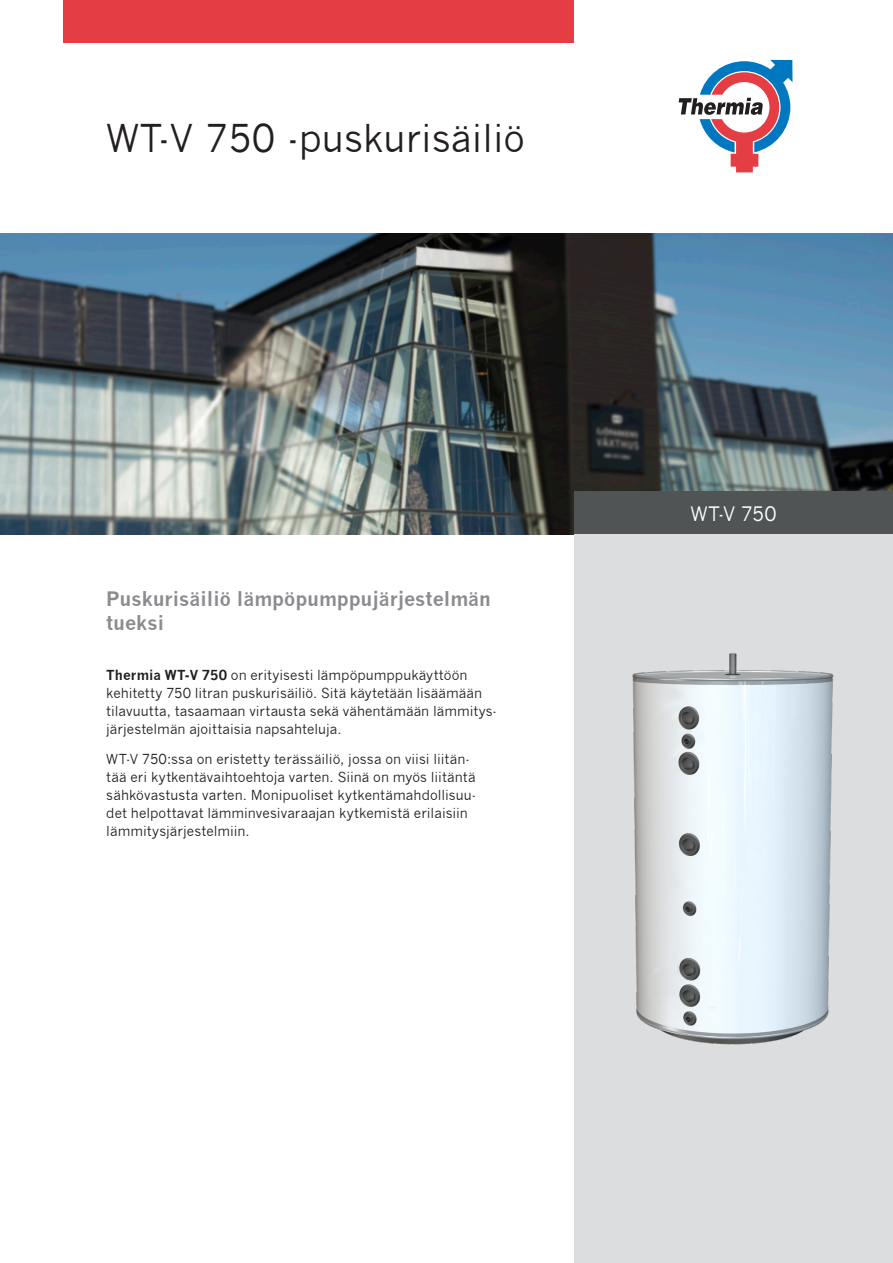
<style>
.page{position:relative;width:893px;height:1263px;background:#fff}
.page>*{position:absolute;margin:0;border:0;box-sizing:border-box;transform-origin:0 0}
.t1{font:37.5px "News Gothic";color:#231f20}
.t2{font:700 19.5px/24px "News Gothic";color:#8a8c8f}
.Brödtext{font:19.5px "News Gothic";color:#fff}
.Brödtext-2{font:13.5px/18px "News Gothic";letter-spacing:.005em;color:#231f20}
.s1{font-weight:700}
</style>
<div class="page">
<div style="left:64px;top:0;width:510px;height:43px;background:#e43e44"></div>
<img style="left:0;top:234px;width:893px;height:300px">
<svg style="left:679px;top:60px;width:113px;height:112px"></svg>
<div style="left:574px;top:534px;width:319px;height:729px;background:#dcdddf"></div>
<div style="left:574px;top:491px;width:319px;height:43px;background:#505454"></div>
<img style="left:632px;top:653px;width:202px;height:392px">
<p class="t1" style="left:106px;top:117px;width:420px">WT-V 750 -puskurisäiliö</p>
<p class="t2" style="left:106px;top:586px;width:386px">Puskurisäiliö lämpöpumppujärjestelmän tueksi</p>
<p class="Brödtext-2" style="left:106px;top:666px;width:392px"><span class="s1">Thermia WT-V 750</span> on erityisesti lämpöpumppukäyttöön kehitetty 750 litran puskurisäiliö. Sitä käytetään lisäämään tilavuutta, tasaamaan virtausta sekä vähentämään lämmitys&shy;järjestelmän ajoittaisia napsahteluja.</p>
<p class="Brödtext-2" style="left:106px;top:750px;width:371px">WT-V 750:ssa on eristetty terässäiliö, jossa on viisi liitän&shy;tää eri kytkentävaihtoehtoja varten. Siinä on myös liitäntä sähkövastusta varten. Monipuoliset kytkentämahdollisuu&shy;det helpottavat lämminvesivaraajan kytkemistä erilaisiin lämmitysjärjestelmiin.</p>
<p class="Brödtext" style="left:690px;top:502px;width:88px">WT-V 750</p>
</div>
